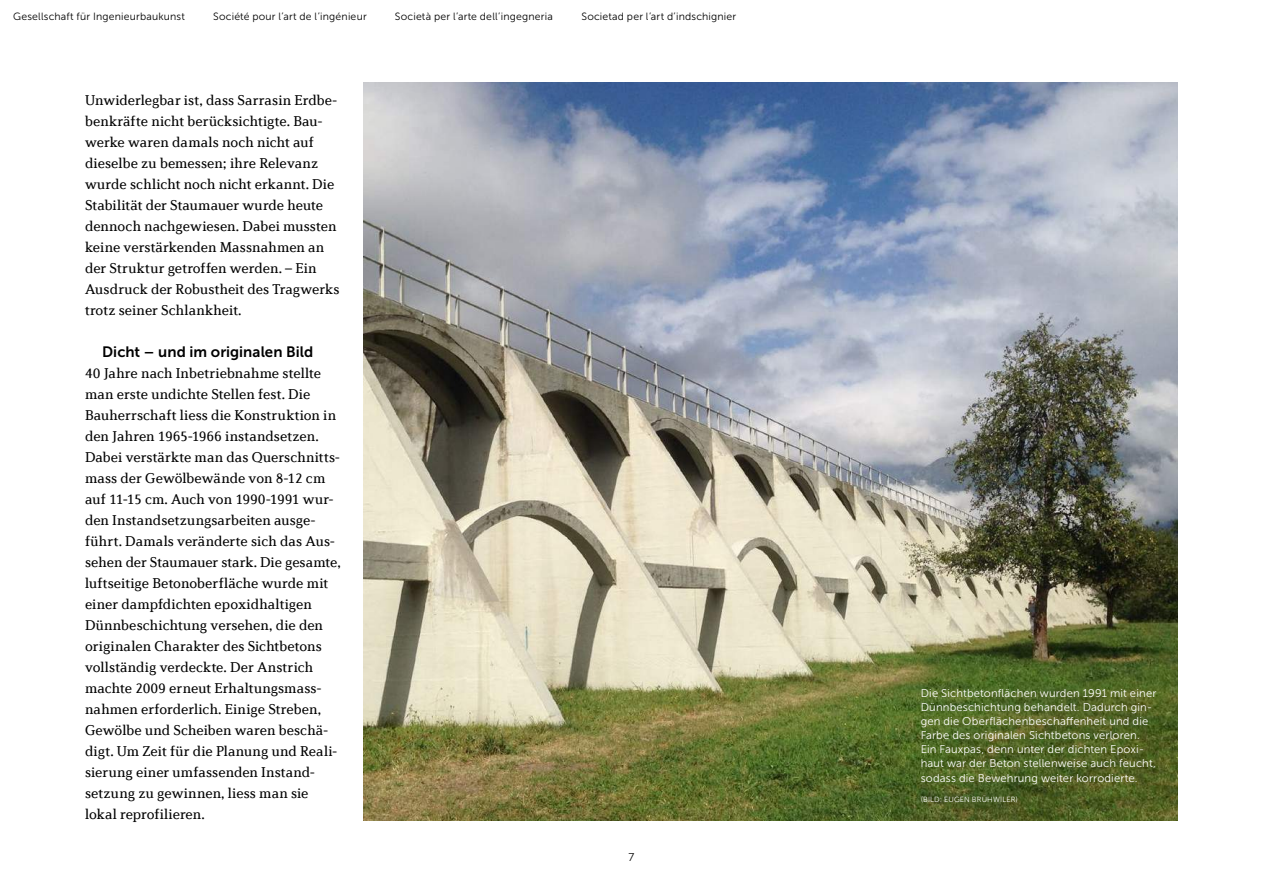
<style>
.page{position:relative;width:1263px;height:893px;background:#fff}
.page>*{position:absolute;margin:0;border:0;box-sizing:border-box;transform-origin:0 0}
.t1{font:15px/21px "Diverda Serif Com";color:#000}
.t2{font:15px "Museo Sans 700";letter-spacing:.005em;color:#000}
.t3{font:11.25px/14.1px "Museo Sans 300";letter-spacing:.015em;color:#fff}
.t4{font:11.25px "Museo Sans 300";color:#000}
.t5{font:10.5px "Museo Sans 300";letter-spacing:.015em;color:#000}
.t6{font:7.5px "Museo Sans 300";letter-spacing:.02em;color:#fff}
</style>
<div class="page">
<img style="left:364px;top:82px;width:814px;height:739px">
<p class="t5" style="left:13px;top:11px;width:173px">Gesellschaft für Ingenieurbaukunst</p>
<p class="t5" style="left:213px;top:11px;width:155px">Société pour l’art de l’ingénieur</p>
<p class="t5" style="left:395px;top:11px;width:159px">Società per l’arte dell’ingegneria</p>
<p class="t5" style="left:581px;top:11px;width:156px">Societad per l’art d’indschignier</p>
<p class="t1" style="left:85px;top:89px;width:256px">Unwiderlegbar ist, dass Sarrasin Erdbe&shy;benkräfte nicht berücksichtigte. Bau&shy;werke waren damals noch nicht auf dieselbe zu bemessen; ihre Relevanz wurde schlicht noch nicht erkannt. Die Stabilität der Staumauer wurde heute dennoch nachgewiesen. Dabei mussten keine verstärkenden Massnahmen an der Struktur getroffen werden. – Ein Ausdruck der Robustheit des Tragwerks trotz seiner Schlankheit.</p>
<p class="t2" style="left:102px;top:343px;width:213px">Dicht – und im originalen Bild</p>
<p class="t1" style="left:85px;top:362px;width:257px">40 Jahre nach Inbetriebnahme stellte man erste undichte Stellen fest. Die Bauherrschaft liess die Konstruktion in den Jahren 1965-1966 instandsetzen.<br>Dabei verstärkte man das Querschnitts&shy;mass der Gewölbewände von 8-12 cm auf 11-15 cm. Auch von 1990-1991 wur&shy;den Instandsetzungsarbeiten ausge&shy;führt. Damals veränderte sich das Aus&shy;sehen der Staumauer stark. Die gesamte, luftseitige Betonoberfläche wurde mit einer dampfdichten epoxidhaltigen Dünnbeschichtung versehen, die den originalen Charakter des Sichtbetons vollständig verdeckte. Der Anstrich machte 2009 erneut Erhaltungsmass&shy;nahmen erforderlich. Einige Streben, Gewölbe und Scheiben waren beschä&shy;digt. Um Zeit für die Planung und Reali&shy;sierung einer umfassenden Instand&shy;setzung zu gewinnen, liess man sie lokal reprofilieren.</p>
<p class="t4" style="left:628px;top:851px;width:7px">7</p>
<p class="t3" style="left:921px;top:686px;width:237px">Die Sichtbetonflächen wurden 1991 mit einer Dünnbeschichtung behandelt. Dadurch gin&shy;gen die Oberflächenbeschaffenheit und die Farbe des originalen Sichtbetons verloren.<br>Ein Fauxpas, denn unter der dichten Epoxi&shy;haut war der Beton stellenweise auch feucht, sodass die Bewehrung weiter korrodierte.</p>
<p class="t6" style="left:921px;top:795px;width:99px">(BILD: EUGEN BRÜHWILER)</p>
</div>
